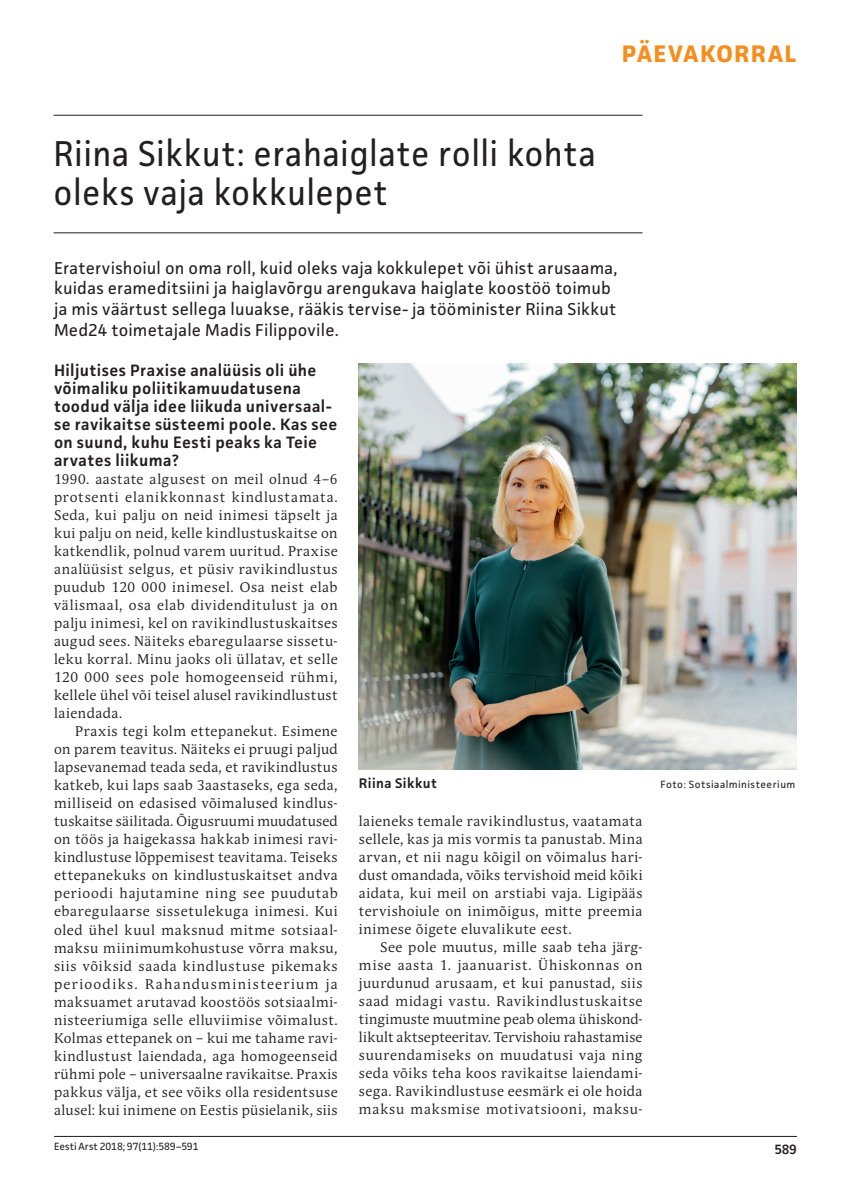
<style>
.page{position:relative;width:851px;height:1191px;background:#fff}
.page>*{position:absolute;margin:0;border:0;box-sizing:border-box;transform-origin:0 0}
.t1{font:36px/39px "Facit";letter-spacing:.015em;color:#231f20;scale:.95 1}
.t2{font:700 24px "Facit";color:#f68e1e}
.t3{font:17.25px/20.7px "Facit";letter-spacing:.01em;color:#231f20}
.t4{font:600 16.5px/18px "Facit";letter-spacing:.025em;color:#231f20}
.t5{font:13.95px/18px "Andulka Book Pro";letter-spacing:.04em;color:#231f20;text-align:justify}
.t6{font:600 13.95px "Facit";letter-spacing:.03em;color:#231f20}
.t7{font:600 13.5px "Facit";color:#231f20}
.t8{font:10.5px "Facit";letter-spacing:-.005em;color:#231f20}
.t9{font:10.5px "Facit";letter-spacing:.04em;color:#231f20}
</style>
<div class="page">
<hr style="left:54px;top:1136px;width:742px;height:1px;background:#231f20">
<img style="left:359px;top:364px;width:437px;height:406px">
<hr style="left:54px;top:115px;width:588px;height:1px;background:#231f20">
<hr style="left:54px;top:232px;width:588px;height:1px;background:#231f20">
<h2 class="t2" style="left:621px;top:39px;width:32px">PÄEVAKO</h2>
<h2 class="t2" style="left:734px;top:39px;width:49px">RRAL</h2>
<h1 class="t1" style="left:54px;top:133px;width:572px">Riina Sikkut: erahaiglate rolli kohta oleks vaja kokkulepet</h1>
<p class="t3" style="left:54px;top:257px;width:565px">Eratervishoiul on oma roll, kuid oleks vaja kokkulepet või ühist arusaama, kuidas erameditsiini ja haiglavõrgu arengukava haiglate koostöö toimub ja mis väärtust sellega luuakse, rääkis tervise- ja tööminister Riina Sikkut Med24 toimetajale Madis Filippovile.</p>
<p class="t4" style="left:54px;top:361px;width:285px">Hiljutises Praxise analüüsis oli ühe võimaliku poliitikamuudatusena toodud välja idee liikuda universaal&shy;se ravikaitse süsteemi poole. Kas see on suund, kuhu Eesti peaks ka Teie arvates liikuma?</p>
<p class="t5" style="left:54px;top:470px;width:285px">1990. aastate algusest on meil olnud 4–6 protsenti elanikkonnast kindlustamata.<br>Seda, kui palju on neid inimesi täpselt ja kui palju on neid, kelle kindlustuskaitse on katkendlik, polnud varem uuritud. Praxise analüüsist selgus, et püsiv ravikindlustus puudub 120 000 inimesel. Osa neist elab välismaal, osa elab dividenditulust ja on palju inimesi, kel on ravikindlustuskaitses augud sees. Näiteks ebaregulaarse sissetu&shy;leku korral. Minu jaoks oli üllatav, et selle 120 000 sees pole homogeenseid rühmi, kellele ühel või teisel alusel ravikindlustust laiendada.</p>
<p class="t5" style="left:54px;top:722px;width:285px;text-indent:21px">Praxis tegi kolm ettepanekut. Esimene on parem teavitus. Näiteks ei pruugi paljud lapsevanemad teada seda, et ravikindlustus katkeb, kui laps saab 3aastaseks, ega seda, milliseid on edasised võimalused kindlus&shy;tuskaitse säilitada. Õigusruumi muudatused on töös ja haigekassa hakkab inimesi ravi&shy;kindlustuse lõppemisest teavitama. Teiseks ettepanekuks on kindlustuskaitset andva perioodi hajutamine ning see puudutab ebaregulaarse sissetulekuga inimesi. Kui oled ühel kuul maksnud mitme sotsiaal&shy;maksu miinimumkohustuse võrra maksu, siis võiksid saada kindlustuse pikemaks perioodiks. Rahandusministeerium ja maksuamet arutavad koostöös sotsiaalmi&shy;nisteeriumiga selle elluviimise võimalust.<br>Kolmas ettepanek on – kui me tahame ravi&shy;kindlustust laiendada, aga homogeenseid rühmi pole – universaalne ravikaitse. Praxis pakkus välja, et see võiks olla residentsuse alusel: kui inimene on Eestis püsielanik, siis</p>
<p class="t8" style="left:54px;top:1139px;width:146px">Eesti Arst 2018; 97(11):589–591</p>
<p class="t6" style="left:359px;top:774px;width:80px">Riina Sikkut</p>
<p class="t9" style="left:660px;top:777px;width:136px">Foto: Sotsiaalministeerium</p>
<p class="t5" style="left:359px;top:812px;width:285px">laieneks temale ravikindlustus, vaatamata sellele, kas ja mis vormis ta panustab. Mina arvan, et nii nagu kõigil on võimalus hari&shy;dust omandada, võiks tervishoid meid kõiki aidata, kui meil on arstiabi vaja. Ligipääs tervishoiule on inimõigus, mitte preemia inimese õigete eluvalikute eest.</p>
<p class="t5" style="left:359px;top:938px;width:285px;text-indent:21px">See pole muutus, mille saab teha järg&shy;mise aasta 1. jaanuarist. Ühiskonnas on juurdunud arusaam, et kui panustad, siis saad midagi vastu. Ravikindlustuskaitse tingimuste muutmine peab olema ühiskond&shy;likult aktsepteeritav. Tervishoiu rahastamise suurendamiseks on muudatusi vaja ning seda võiks teha koos ravikaitse laiendami&shy;sega. Ravikindlustuse eesmärk ei ole hoida maksu maksmise motivatsiooni, maksu-</p>
<p class="t7" style="left:774px;top:1140px;width:24px">589</p>
</div>
